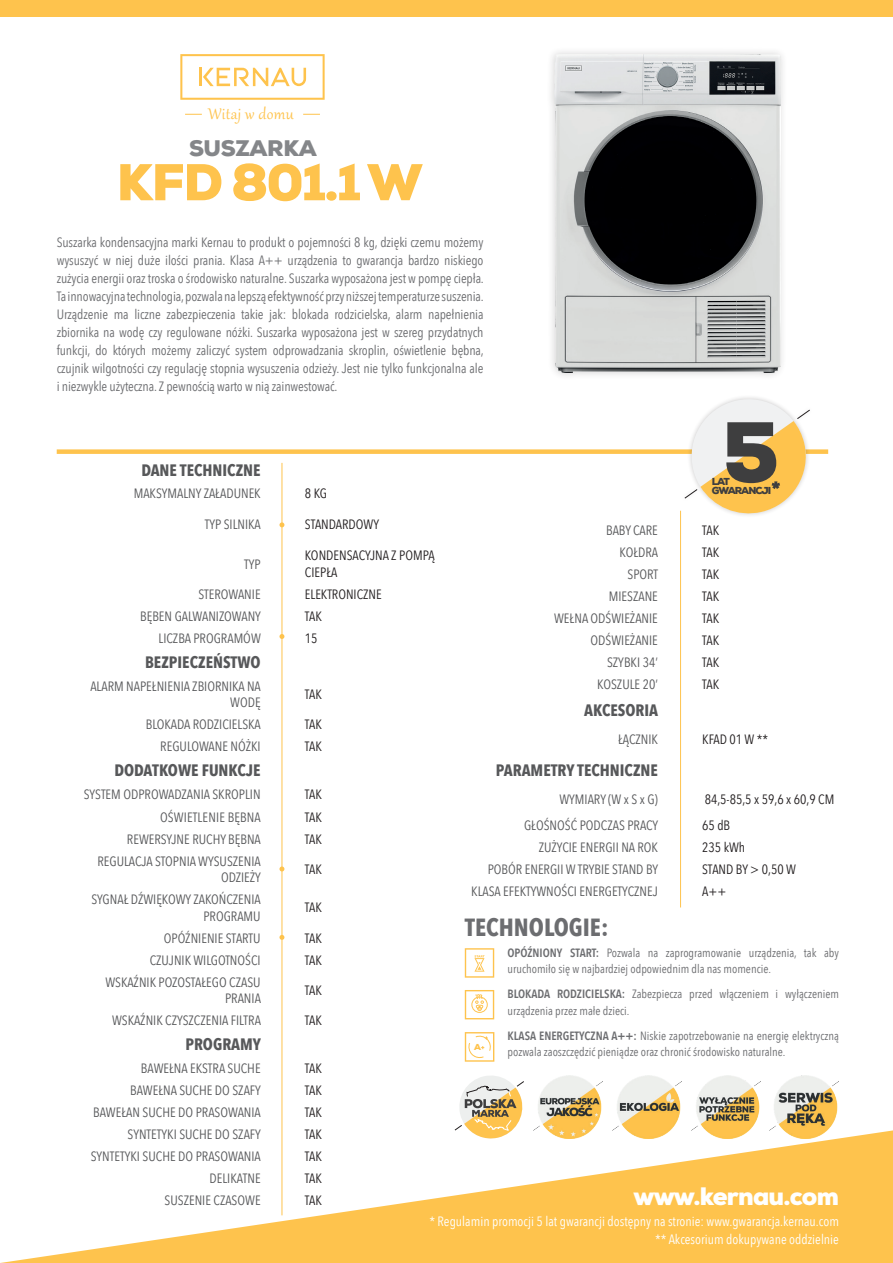
<style>
.page{position:relative;width:893px;height:1263px;background:#fff}
.page>*{position:absolute;margin:0;border:0;box-sizing:border-box;transform-origin:0 0}
.t1{font:900 85.95px "Nexa";color:#3e3e3f}
.t2{font:900 51.6px "Nexa";letter-spacing:-.035em;color:#fec34d}
.t3{font:900 25.2px "Nexa";letter-spacing:-.03em;color:#fff}
.t4{font:700 24.75px "Avenir Next Condensed";color:#6c6d70}
.t5{font:900 22.5px "Nexa";letter-spacing:-.015em;color:#848689}
.t6{font:18.9px "Gabriola";letter-spacing:.02em;color:#fec34d}
.t7{font:700 16.5px "Avenir Next Condensed";color:#57585a}
.t8{font:13.5px/16.2px "Avenir Next Condensed";color:#57585a;text-align:right}
.t9{font:13.5px/18px "Avenir Next Condensed";letter-spacing:-.01em;color:#6c6d70;text-align:justify}
.t10{font:13.5px/16.2px "Avenir Next Condensed";color:#231f20}
.t11{font:13.5px/18.8px "Avenir Next Condensed";color:#fff;text-align:right}
.t12{font:12px/16.5px "Avenir Next Condensed";color:#6c6d70}
.t13{font:900 10.05px/8.2px "Nexa";letter-spacing:-.1em;color:#3e3e3f}
.t14{font:900 8.7px "Nexa";color:#fec34d}
.s1{font-weight:600}
</style>
<div class="page">
<div style="left:0;top:0;width:893px;height:16px;background:#fec34d"></div>
<svg style="left:180px;top:54px;width:145px;height:46px"></svg>
<svg style="left:185px;top:114px;width:17px;height:1px"></svg>
<svg style="left:303px;top:114px;width:17px;height:1px"></svg>
<svg style="left:279px;top:522px;width:5px;height:5px"></svg>
<svg style="left:279px;top:866px;width:5px;height:5px"></svg>
<div style="left:57px;top:449px;width:771px;height:5px;background:#fec34d"></div>
<div style="left:546px;top:46px;width:242px;height:335px;background:#f8f8f8"></div>
<img style="left:554px;top:54px;width:226px;height:319px">
<hr style="left:282px;top:463px;width:1px;height:752px;background:#fec34d">
<hr style="left:680px;top:511px;width:1px;height:396px;background:#fec34d">
<div style="left:680px;top:395px;width:134px;height:123px;background:#231f20;opacity:.2"></div>
<svg style="left:685px;top:399px;width:125px;height:114px"></svg>
<svg style="left:279px;top:634px;width:5px;height:5px"></svg>
<svg style="left:279px;top:935px;width:5px;height:5px"></svg>
<svg style="left:465px;top:948px;width:29px;height:30px"></svg>
<svg style="left:465px;top:990px;width:29px;height:29px"></svg>
<svg style="left:0;top:1130px;width:893px;height:133px;fill:#fec34d"></svg>
<svg style="left:465px;top:1032px;width:29px;height:30px"></svg>
<img style="left:612px;top:1075px;width:69px;height:63px">
<img style="left:534px;top:1075px;width:69px;height:63px">
<svg style="left:455px;top:1076px;width:69px;height:62px"></svg>
<img style="left:691px;top:1075px;width:69px;height:63px">
<img style="left:770px;top:1075px;width:69px;height:63px">
<h3 class="t6" style="left:208px;top:106px;width:87px">Witaj w domu</h3>
<h3 class="t5" style="left:189px;top:134px;width:129px">SUSZARKA</h3>
<h2 class="t2" style="left:117px;top:149px;width:307px">KFD 801.1 W</h2>
<p class="t9" style="left:57px;top:233px;width:429px">Suszarka kondensacyjna marki Kernau to produkt o pojemności 8 kg, dzięki czemu możemy wysuszyć w niej duże ilości prania. Klasa A++ urządzenia to gwarancja bardzo niskiego zużycia energii oraz troska o środowisko naturalne. Suszarka wyposażona jest w pompę ciepła.<br>Ta innowacyjna technologia, pozwala na lepszą efektywność przy niższej temperaturze suszenia.<br>Urządzenie ma liczne zabezpieczenia takie jak: blokada rodzicielska, alarm napełnienia zbiornika na wodę czy regulowane nóżki. Suszarka wyposażona jest w szereg przydatnych funkcji, do których możemy zaliczyć system odprowadzania skroplin, oświetlenie bębna, czujnik wilgotności czy regulację stopnia wysuszenia odzieży. Jest nie tylko funkcjonalna ale i niezwykle użyteczna. Z pewnością warto w nią zainwestować.</p>
<h1 class="t1" style="left:722px;top:397px;width:59px">5</h1>
<p class="t13" style="left:728px;top:486px;width:45px">ARANCJI</p>
<p class="t7" style="left:141px;top:461px;width:121px">DANE TECHNICZNE</p>
<p class="t8" style="left:134px;top:485px;width:129px">MAKSYMALNY ZAŁADUNEK</p>
<p class="t10" style="left:305px;top:485px;width:24px">8 KG</p>
<p class="t8" style="left:205px;top:516px;width:58px">TYP SILNIKA</p>
<p class="t10" style="left:305px;top:516px;width:76px">STANDARDOWY</p>
<p class="t8" style="left:244px;top:555px;width:18px">TYP</p>
<p class="t10" style="left:305px;top:547px;width:131px">KONDENSACYJNA Z POMPĄ<br>CIEPŁA</p>
<p class="t8" style="left:198px;top:585px;width:64px">STEROWANIE</p>
<p class="t10" style="left:305px;top:585px;width:78px">ELEKTRONICZNE</p>
<p class="t8" style="left:140px;top:607px;width:122px">BĘBEN GALWANIZOWANY</p>
<p class="t10" style="left:305px;top:607px;width:19px">TAK</p>
<p class="t8" style="left:159px;top:629px;width:104px">LICZBA PROGRAMÓW</p>
<p class="t10" style="left:305px;top:629px;width:14px">15</p>
<p class="t7" style="left:145px;top:652px;width:117px">BEZPIECZEŃSTWO</p>
<p class="t8" style="left:90px;top:678px;width:172px">ALARM NAPEŁNIENIA ZBIORNIKA NA<br>WODĘ</p>
<p class="t10" style="left:305px;top:686px;width:19px">TAK</p>
<p class="t8" style="left:146px;top:716px;width:116px">BLOKADA RODZICIELSKA</p>
<p class="t10" style="left:305px;top:716px;width:19px">TAK</p>
<p class="t8" style="left:160px;top:738px;width:102px">REGULOWANE NÓŻKI</p>
<p class="t10" style="left:305px;top:738px;width:19px">TAK</p>
<p class="t7" style="left:114px;top:760px;width:148px">DODATKOWE FUNKCJE</p>
<p class="t8" style="left:84px;top:786px;width:178px">SYSTEM ODPROWADZANIA SKROPLIN</p>
<p class="t10" style="left:305px;top:786px;width:19px">TAK</p>
<p class="t8" style="left:160px;top:809px;width:102px">OŚWIETLENIE BĘBNA</p>
<p class="t10" style="left:305px;top:809px;width:19px">TAK</p>
<p class="t8" style="left:127px;top:831px;width:135px">REWERSYJNE RUCHY BĘBNA</p>
<p class="t10" style="left:305px;top:831px;width:19px">TAK</p>
<p class="t8" style="left:97px;top:853px;width:165px">REGULACJA STOPNIA WYSUSZENIA<br>ODZIEŻY</p>
<p class="t10" style="left:305px;top:861px;width:19px">TAK</p>
<p class="t8" style="left:91px;top:891px;width:171px">SYGNAŁ DŹWIĘKOWY ZAKOŃCZENIA<br>PROGRAMU</p>
<p class="t10" style="left:305px;top:899px;width:19px">TAK</p>
<p class="t8" style="left:164px;top:929px;width:98px">OPÓŹNIENIE STARTU</p>
<p class="t10" style="left:305px;top:929px;width:19px">TAK</p>
<p class="t8" style="left:150px;top:951px;width:112px">CZUJNIK WILGOTNOŚCI</p>
<p class="t10" style="left:305px;top:951px;width:19px">TAK</p>
<p class="t8" style="left:105px;top:973px;width:157px">WSKAŹNIK POZOSTAŁEGO CZASU<br>PRANIA</p>
<p class="t10" style="left:305px;top:981px;width:19px">TAK</p>
<p class="t8" style="left:112px;top:1011px;width:150px">WSKAŹNIK CZYSZCZENIA FILTRA</p>
<p class="t10" style="left:305px;top:1011px;width:19px">TAK</p>
<p class="t7" style="left:185px;top:1034px;width:77px">PROGRAMY</p>
<p class="t8" style="left:141px;top:1060px;width:121px">BAWEŁNA EKSTRA SUCHE</p>
<p class="t10" style="left:305px;top:1060px;width:19px">TAK</p>
<p class="t8" style="left:130px;top:1082px;width:132px">BAWEŁNA SUCHE DO SZAFY</p>
<p class="t10" style="left:305px;top:1082px;width:19px">TAK</p>
<p class="t8" style="left:93px;top:1104px;width:169px">BAWEŁAN SUCHE DO PRASOWANIA</p>
<p class="t10" style="left:305px;top:1104px;width:19px">TAK</p>
<p class="t8" style="left:128px;top:1126px;width:135px">SYNTETYKI SUCHE DO SZAFY</p>
<p class="t10" style="left:305px;top:1126px;width:19px">TAK</p>
<p class="t8" style="left:91px;top:1148px;width:171px">SYNTETYKI SUCHE DO PRASOWANIA</p>
<p class="t10" style="left:305px;top:1148px;width:19px">TAK</p>
<p class="t8" style="left:210px;top:1170px;width:53px">DELIKATNE</p>
<p class="t10" style="left:305px;top:1170px;width:19px">TAK</p>
<p class="t8" style="left:165px;top:1192px;width:98px">SUSZENIE CZASOWE</p>
<p class="t10" style="left:305px;top:1192px;width:19px">TAK</p>
<p class="t13" style="left:712px;top:478px;width:20px">LAT<br>GW</p>
<p class="t8" style="left:606px;top:521px;width:53px">BABY CARE</p>
<p class="t10" style="left:702px;top:521px;width:19px">TAK</p>
<p class="t8" style="left:620px;top:543px;width:40px">KOŁDRA</p>
<p class="t10" style="left:702px;top:543px;width:19px">TAK</p>
<p class="t8" style="left:627px;top:565px;width:32px">SPORT</p>
<p class="t10" style="left:702px;top:565px;width:19px">TAK</p>
<p class="t8" style="left:609px;top:587px;width:51px">MIESZANE</p>
<p class="t10" style="left:702px;top:587px;width:19px">TAK</p>
<p class="t8" style="left:554px;top:609px;width:105px">WEŁNA ODŚWIEŻANIE</p>
<p class="t10" style="left:702px;top:609px;width:19px">TAK</p>
<p class="t8" style="left:590px;top:631px;width:69px">ODŚWIEŻANIE</p>
<p class="t10" style="left:702px;top:631px;width:19px">TAK</p>
<p class="t8" style="left:607px;top:653px;width:52px">SZYBKI 34’</p>
<p class="t10" style="left:702px;top:653px;width:19px">TAK</p>
<p class="t8" style="left:597px;top:675px;width:62px">KOSZULE 20’</p>
<p class="t10" style="left:702px;top:675px;width:19px">TAK</p>
<p class="t7" style="left:584px;top:700px;width:76px">AKCESORIA</p>
<p class="t8" style="left:618px;top:731px;width:42px">ŁĄCZNIK</p>
<p class="t10" style="left:702px;top:731px;width:68px">KFAD 01 W **</p>
<p class="t7" style="left:496px;top:760px;width:164px">PARAMETRY TECHNICZNE</p>
<p class="t8" style="left:559px;top:791px;width:100px">WYMIARY (W x S x G)</p>
<p class="t10" style="left:705px;top:791px;width:131px">84,5-85,5 x 59,6 x 60,9 CM</p>
<p class="t8" style="left:524px;top:817px;width:136px">GŁOŚNOŚĆ PODCZAS PRACY</p>
<p class="t10" style="left:702px;top:817px;width:30px">65 dB</p>
<p class="t8" style="left:539px;top:839px;width:121px">ZUŻYCIE ENERGII NA ROK</p>
<p class="t10" style="left:702px;top:839px;width:45px">235 kWh</p>
<p class="t8" style="left:488px;top:861px;width:172px">POBÓR ENERGII W TRYBIE STAND BY</p>
<p class="t10" style="left:702px;top:861px;width:95px">STAND BY &gt; 0,50 W</p>
<p class="t8" style="left:471px;top:883px;width:188px">KLASA EFEKTYWNOŚCI ENERGETYCZNEJ</p>
<p class="t10" style="left:702px;top:883px;width:26px">A++</p>
<h3 class="t4" style="left:465px;top:912px;width:145px">TECHNOLOGIE:</h3>
<p class="t12" style="left:507px;top:944px;width:333px"><span class="s1">OPÓŹNIONY START:</span> Pozwala na zaprogramowanie urządzenia, tak aby uruchomiło się w najbardziej odpowiednim dla nas momencie.</p>
<p class="t12" style="left:507px;top:985px;width:333px"><span class="s1">BLOKADA RODZICIELSKA:</span> Zabezpiecza przed włączeniem i wyłączeniem urządzenia przez małe dzieci.</p>
<p class="t12" style="left:507px;top:1027px;width:333px"><span class="s1">KLASA ENERGETYCZNA A++:</span> Niskie zapotrzebowanie na energię elektryczną pozwala zaoszczędzić pieniądze oraz chronić środowisko naturalne.</p>
<p class="t14" style="left:474px;top:1041px;width:8px">A</p>
<h3 class="t3" style="left:633px;top:1180px;width:207px">www.kernau.com</h3>
<p class="t11" style="left:429px;top:1211px;width:411px">* Regulamin promocji 5 lat gwarancji dostępny na stronie: www.gwarancja.kernau.com ** Akcesorium dokupywane oddzielnie</p>
</div>
